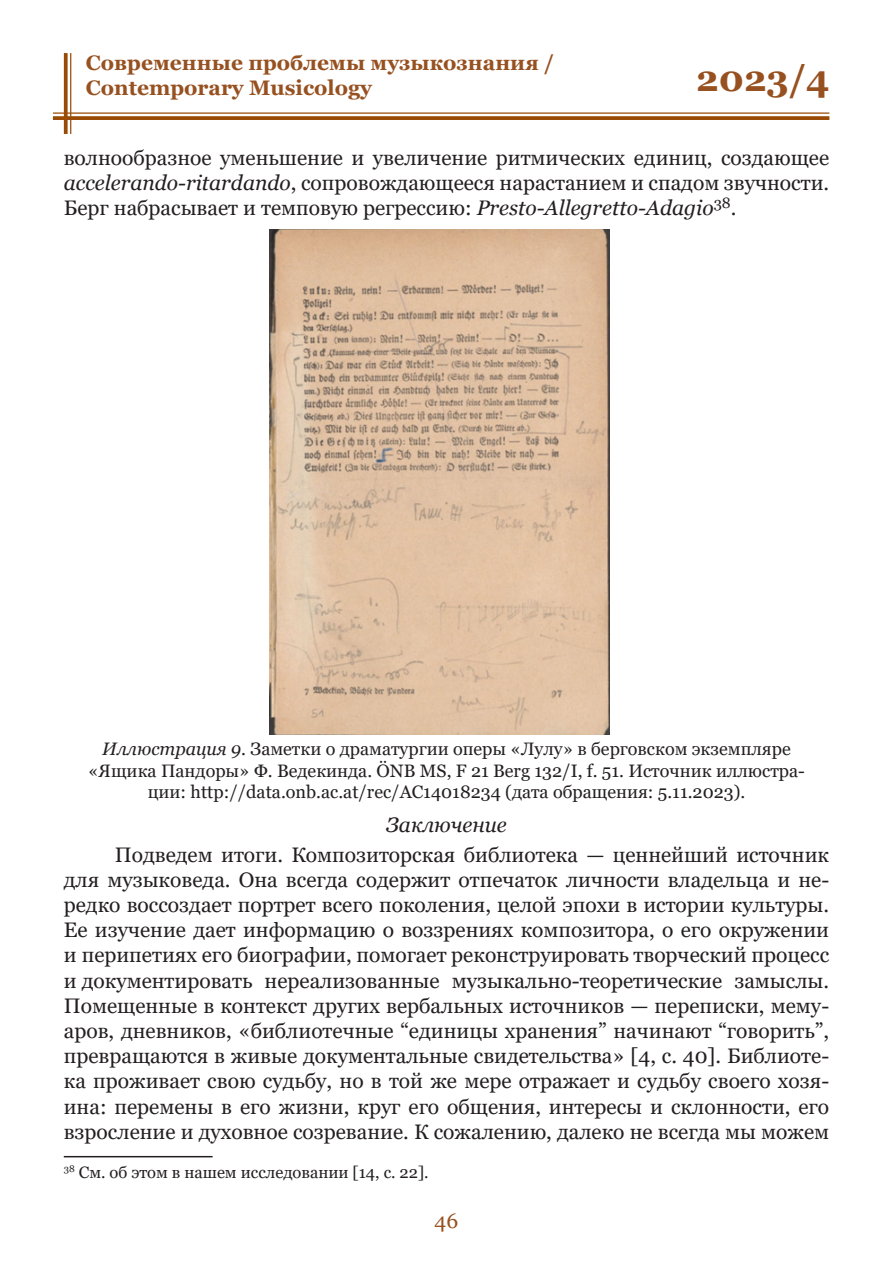
<style>
.page{position:relative;width:893px;height:1263px;background:#fff}
.page>*{position:absolute;margin:0;border:0;box-sizing:border-box;transform-origin:0 0}
.t1{font:700 36px "Georgia";color:#975120}
.t2{font:21px/25.2px "Georgia";color:#231f20;text-align:justify}
.t3{font:700 21px/25.2px "Georgia";color:#975120}
.t4{font:italic 21px "Georgia";color:#231f20}
.t5{font:21px "Georgia";color:#975120}
.t6{font:18px/21.6px "Georgia";color:#231f20;text-align:center}
.Сноска{font:16.5px "Georgia";color:#231f20}
.s1{font-style:italic}
</style>
<div class="page">
<hr style="left:53px;top:112px;width:776px;height:2px;background:#994b06">
<svg style="left:53px;top:116px;width:776px;height:4px;background:#9e5514"></svg>
<hr style="left:70px;top:53px;width:1px;height:81px;background:#994b06">
<svg style="left:64px;top:53px;width:4px;height:81px"></svg>
<hr style="left:64px;top:1156px;width:149px;height:1px;background:#231f20">
<img style="left:269px;top:230px;width:341px;height:504px">
<p class="t3" style="left:86px;top:50px;width:470px">Современные проблемы музыкознания /<br>Contemporary Musicology</p>
<h1 class="t1" style="left:696px;top:55px;width:135px">2023/4</h1>
<p class="t2" style="left:64px;top:145px;width:767px">волнообразное уменьшение и увеличение ритмических единиц, создающее <span class="s1">accelerando-ritardando</span>, сопровождающееся нарастанием и спадом звучности.<br>Берг набрасывает и темповую регрессию: <span class="s1">Presto-Allegretto-Adagio</span><sup>38</sup>.</p>
<p class="t6" style="left:88px;top:738px;width:718px"><span class="s1">Иллюстрация 9</span>. Заметки о драматургии оперы «Лулу» в берговском экземпляре «Ящика Пандоры» Ф. Ведекинда. ÖNB MS, F 21 Berg 132/I, f. 51. Источник иллюстра&shy;ции: http://data.onb.ac.at/rec/AC14018234 (дата обращения: 5.11.2023).</p>
<p class="t4" style="left:386px;top:812px;width:122px">Заключение</p>
<p class="t2" style="left:64px;top:842px;width:767px;text-indent:51px">Подведем итоги. Композиторская библиотека — ценнейший источник для музыковеда. Она всегда содержит отпечаток личности владельца и не&shy;редко воссоздает портрет всего поколения, целой эпохи в истории культуры.<br>Ее изучение дает информацию о воззрениях композитора, о его окружении и перипетиях его биографии, помогает реконструировать творческий процесс и документировать нереализованные музыкально-теоретические замыслы.<br>Помещенные в контекст других вербальных источников — переписки, мему&shy;аров, дневников, «библиотечные “единицы хранения” начинают “говорить”, превращаются в живые документальные свидетельства» [4, с. 40]. Библиоте&shy;ка проживает свою судьбу, но в той же мере отражает и судьбу своего хозя&shy;ина: перемены в его жизни, круг его общения, интересы и склонности, его взросление и духовное созревание. К сожалению, далеко не всегда мы можем</p>
<p class="Сноска" style="left:64px;top:1162px;width:366px"><sup>38</sup> См. об этом в нашем исследовании [14, с. 22].</p>
<p class="t5" style="left:435px;top:1207px;width:25px">46</p>
</div>
